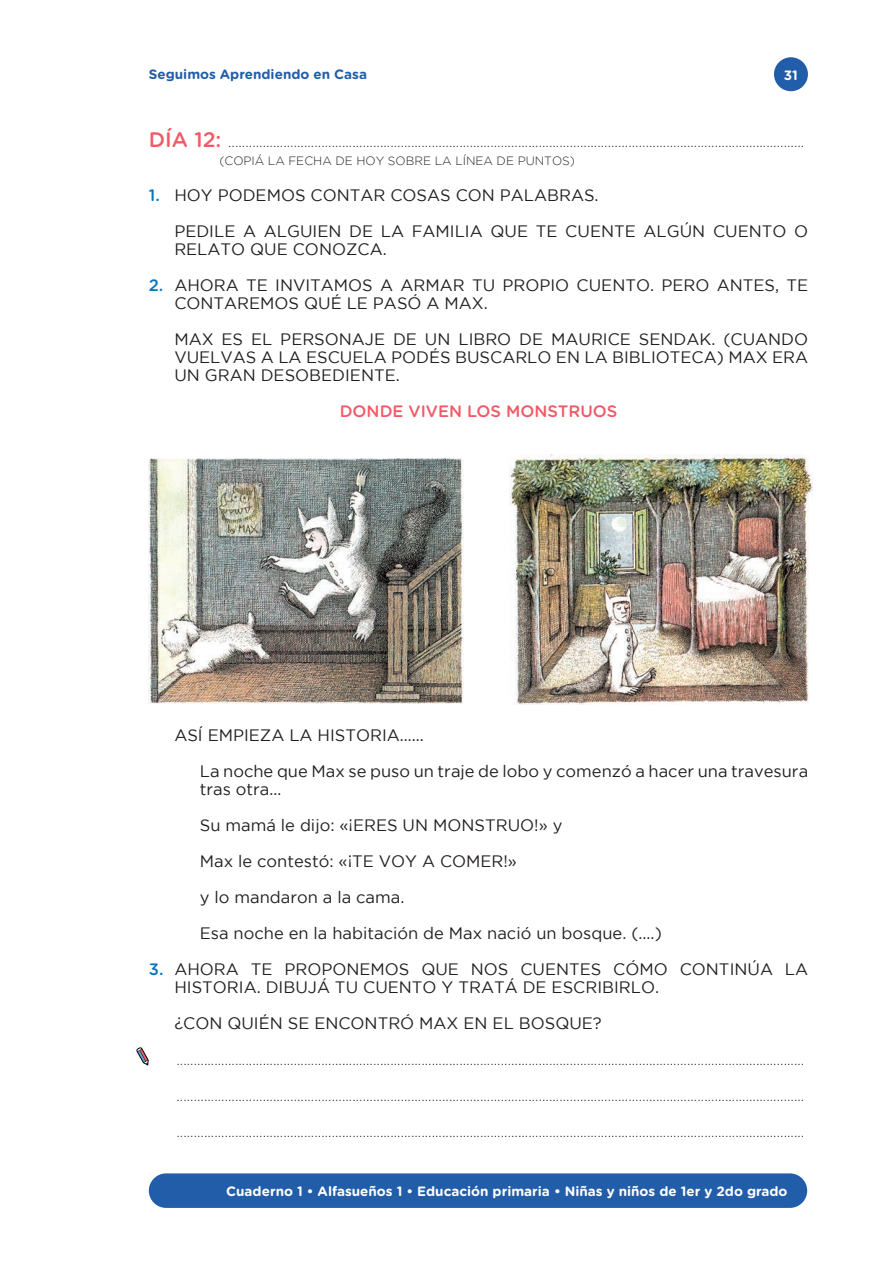
<style>
.page{position:relative;width:893px;height:1263px;background:#fff}
.page>*{position:absolute;margin:0;border:0;box-sizing:border-box;transform-origin:0 0}
.t1{font:16.5px/36px "Gotham";color:#231f20}
.t2{font:500 16.5px "Gotham Rounded";color:#f05a67}
.t3{font:300 15px "Gotham";color:#231f20}
.t4{font:700 13.5px "Gotham Rounded";color:#fff}
.t5{font:700 13.5px "Gotham Rounded";color:#225da9}
.t6{font:300 12px "Gotham";color:#231f20}
.s1{font-family:"Gotham Rounded";font-weight:500;font-size:21px;color:#f05a67}
.s2{font-family:"Gotham Rounded";font-weight:500;color:#0574bc}
</style>
<div class="page">
<div style="left:149px;top:1173px;width:658px;height:35px;background:#225da9;border-radius:17px"></div>
<div style="left:774px;top:57px;width:34px;height:34px;background:#225da9;border-radius:50%"></div>
<img style="left:149px;top:458px;width:315px;height:245px">
<img style="left:509px;top:454px;width:303px;height:250px">
<svg style="left:136px;top:1047px;width:13px;height:18px"></svg>
<p class="t5" style="left:149px;top:64px;width:220px">Seguimos Aprendiendo en Casa</p>
<p class="t4" style="left:784px;top:65px;width:16px">31</p>
<p class="t3" style="left:149px;top:134px;width:657px"><span class="s1">DÍA 12:</span> .......................................................................................................................................................................</p>
<p class="t6" style="left:219px;top:154px;width:357px">(COPIÁ LA FECHA DE HOY SOBRE LA LÍNEA DE PUNTOS)</p>
<p class="t1" style="left:174px;top:177px;width:635px;text-indent:-26px"><span class="s2">1.</span> HOY PODEMOS CONTAR COSAS CON PALABRAS.<br>PEDILE A ALGUIEN DE LA FAMILIA QUE TE CUENTE ALGÚN CUENTO O</p>
<p class="t1" style="left:174px;top:231px;width:214px">RELATO QUE CONOZCA.</p>
<p class="t1" style="left:174px;top:276px;width:635px;line-height:18px;text-indent:-26px"><span class="s2">2.</span> AHORA TE INVITAMOS A ARMAR TU PROPIO CUENTO. PERO ANTES, TE<br>CONTAREMOS QUÉ LE PASÓ A MAX.</p>
<p class="t1" style="left:174px;top:330px;width:635px;line-height:18px;text-align:justify">MAX ES EL PERSONAJE DE UN LIBRO DE MAURICE SENDAK. (CUANDO VUELVAS A LA ESCUELA PODÉS BUSCARLO EN LA BIBLIOTECA) MAX ERA UN GRAN DESOBEDIENTE.</p>
<p class="t2" style="left:340px;top:400px;width:279px">DONDE VIVEN LOS MONSTRUOS</p>
<p class="t1" style="left:200px;top:717px;width:610px;text-indent:-26px">ASÍ EMPIEZA LA HISTORIA…...<br>La noche que Max se puso un traje de lobo y comenzó a hacer una travesura</p>
<p class="t1" style="left:200px;top:771px;width:463px">tras otra…<br>Su mamá le dijo: «¡ERES UN MONSTRUO!» y<br>Max le contestó: «¡TE VOY A COMER!»<br>y lo mandaron a la cama.<br>Esa noche en la habitación de Max nació un bosque. (....)</p>
<p class="t1" style="left:174px;top:960px;width:635px;line-height:18px;text-indent:-26px"><span class="s2">3.</span> AHORA TE PROPONEMOS QUE NOS CUENTES CÓMO CONTINÚA LA<br>HISTORIA. DIBUJÁ TU CUENTO Y TRATÁ DE ESCRIBIRLO.</p>
<p class="t1" style="left:174px;top:1005px;width:429px">¿CON QUIÉN SE ENCONTRÓ MAX EN EL BOSQUE?</p>
<p class="t3" style="left:176px;top:1052px;width:629px">......................................................................................................................................................................................</p>
<p class="t3" style="left:176px;top:1088px;width:629px">......................................................................................................................................................................................</p>
<p class="t3" style="left:176px;top:1124px;width:629px">......................................................................................................................................................................................</p>
<p class="t4" style="left:226px;top:1181px;width:563px">Cuaderno 1 • Alfasueños 1 • Educación primaria • Niñas y niños de 1er y 2do grado</p>
</div>
